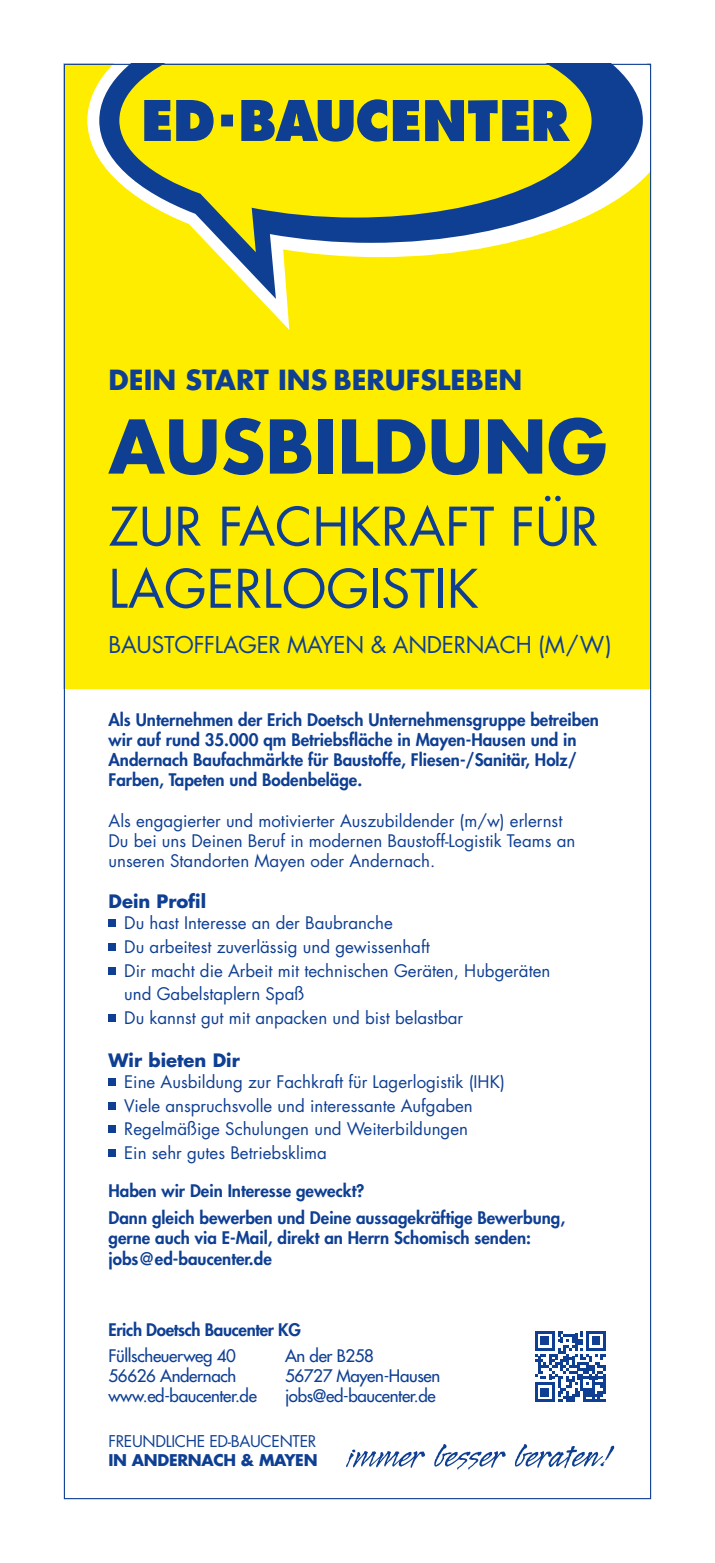
<style>
.page{position:relative;width:715px;height:1563px;background:#fff}
.page>*{position:absolute;margin:0;border:0;box-sizing:border-box;transform-origin:0 0}
.t1{font:700 72px "Futura";color:#0f3f93}
.t2{font:51.75px "Futura";color:#0f3f93}
.t3{font:700 27px "Futura";color:#0f3f93}
.t4{font:22.5px "Futura";letter-spacing:-.01em;color:#0f3f93}
.t5{font:700 18px "Futura";color:#0f3f93}
.t6{font:16.88px/20.2px "Futura";color:#0f3f93}
.t7{font:800 16.88px/20.2px "Futura";color:#0f3f93;text-align:justify}
.t8{font:16.88px "Futura";letter-spacing:-.02em;color:#0f3f93}
.t9{font:800 16.88px "Futura";letter-spacing:-.02em;color:#0f3f93}
.t10{font:15.75px/18.9px "Futura";letter-spacing:-.02em;color:#0f3f93}
.s1{font-weight:700}
</style>
<div class="page">
<div style="left:64px;top:64px;width:587px;height:625px;background:#ffed00"></div>
<svg style="left:87px;top:66px;width:562px;height:264px"></svg>
<svg style="left:99px;top:66px;width:543px;height:233px"></svg>
<svg style="left:119px;top:66px;width:472px;height:186px"></svg>
<svg style="left:144px;top:99px;width:425px;height:43px"></svg>
<div style="left:108px;top:920px;width:8px;height:7px;background:#0f3f93"></div>
<div style="left:108px;top:943px;width:8px;height:7px;background:#0f3f93"></div>
<div style="left:108px;top:967px;width:8px;height:7px;background:#0f3f93"></div>
<div style="left:108px;top:1014px;width:8px;height:7px;background:#0f3f93"></div>
<div style="left:108px;top:1078px;width:8px;height:7px;background:#0f3f93"></div>
<div style="left:108px;top:1102px;width:8px;height:7px;background:#0f3f93"></div>
<div style="left:108px;top:1125px;width:8px;height:8px;background:#0f3f93"></div>
<div style="left:108px;top:1149px;width:8px;height:7px;background:#0f3f93"></div>
<svg style="left:346px;top:1449px;width:79px;height:18px"></svg>
<svg style="left:434px;top:1444px;width:71px;height:25px"></svg>
<svg style="left:514px;top:1444px;width:100px;height:24px"></svg>
<svg style="left:535px;top:1331px;width:70px;height:71px"></svg>
<p class="t3" style="left:108px;top:362px;width:415px">DEIN START INS BERUFSLEBEN</p>
<p class="t1" style="left:108px;top:399px;width:500px">AUSBILDUNG</p>
<p class="t2" style="left:108px;top:493px;width:491px">ZUR FACHKRAFT FÜR</p>
<p class="t2" style="left:108px;top:556px;width:371px">LAGERLOGISTIK</p>
<p class="t4" style="left:108px;top:630px;width:504px">BAUSTOFFLAGER MAYEN &amp; ANDERNACH (M/W)</p>
<p class="t7" style="left:108px;top:709px;width:492px">Als Unternehmen der Erich Doetsch Unternehmensgruppe betreiben</p>
<p class="t7" style="left:108px;top:729px;width:469px">wir auf rund 35.000 qm Betriebsfläche in Mayen-Hausen und in Andernach Baufachmärkte für Baustoffe, Fliesen-/Sanitär, Holz/ Farben, Tapeten und Bodenbeläge.</p>
<p class="t6" style="left:108px;top:811px;width:455px">Als engagierter und motivierter Auszubildender (m/w) erlernst</p>
<p class="t6" style="left:108px;top:831px;width:468px">Du bei uns Deinen Beruf in modernen Baustoff-Logistik Teams an unseren Standorten Mayen oder Andernach.</p>
<p class="t5" style="left:108px;top:889px;width:99px">Dein Profil</p>
<p class="t6" style="left:124px;top:913px;width:270px">Du hast Interesse an der Baubranche</p>
<p class="t6" style="left:124px;top:936px;width:307px">Du arbeitest zuverlässig und gewissenhaft</p>
<p class="t6" style="left:124px;top:960px;width:427px">Dir macht die Arbeit mit technischen Geräten, Hubgeräten</p>
<p class="t6" style="left:124px;top:984px;width:181px">und Gabelstaplern Spaß</p>
<p class="t6" style="left:124px;top:1007px;width:340px">Du kannst gut mit anpacken und bist belastbar</p>
<p class="t5" style="left:108px;top:1048px;width:133px">Wir bieten Dir</p>
<p class="t6" style="left:124px;top:1071px;width:382px">Eine Ausbildung zur Fachkraft für Lagerlogistik (IHK)</p>
<p class="t6" style="left:124px;top:1095px;width:350px">Viele anspruchsvolle und interessante Aufgaben</p>
<p class="t6" style="left:124px;top:1119px;width:345px">Regelmäßige Schulungen und Weiterbildungen</p>
<p class="t6" style="left:124px;top:1142px;width:204px">Ein sehr gutes Betriebsklima</p>
<p class="t7" style="left:108px;top:1180px;width:257px">Haben wir Dein Interesse geweckt?</p>
<p class="t7" style="left:108px;top:1207px;width:458px">Dann gleich bewerben und Deine aussagekräftige Bewerbung,</p>
<p class="t7" style="left:108px;top:1228px;width:424px">gerne auch via E-Mail, direkt an Herrn Schomisch senden:</p>
<p class="t7" style="left:108px;top:1248px;width:165px">jobs@ed-baucenter.de</p>
<p class="t9" style="left:108px;top:1318px;width:194px">Erich Doetsch Baucenter KG</p>
<p class="t8" style="left:108px;top:1344px;width:129px">Füllscheuerweg 40</p>
<p class="t8" style="left:108px;top:1365px;width:129px">56626 Andernach</p>
<p class="t8" style="left:108px;top:1385px;width:150px">www.ed-baucenter.de</p>
<p class="t8" style="left:285px;top:1344px;width:90px">An der B258</p>
<p class="t8" style="left:285px;top:1365px;width:157px">56727 Mayen-Hausen</p>
<p class="t8" style="left:285px;top:1385px;width:152px">jobs@ed-baucenter.de</p>
<p class="t10" style="left:108px;top:1432px;width:210px">FREUNDLICHE ED-BAUCENTER<br><span class="s1">IN ANDERNACH &amp; MAYEN</span></p>
</div>
